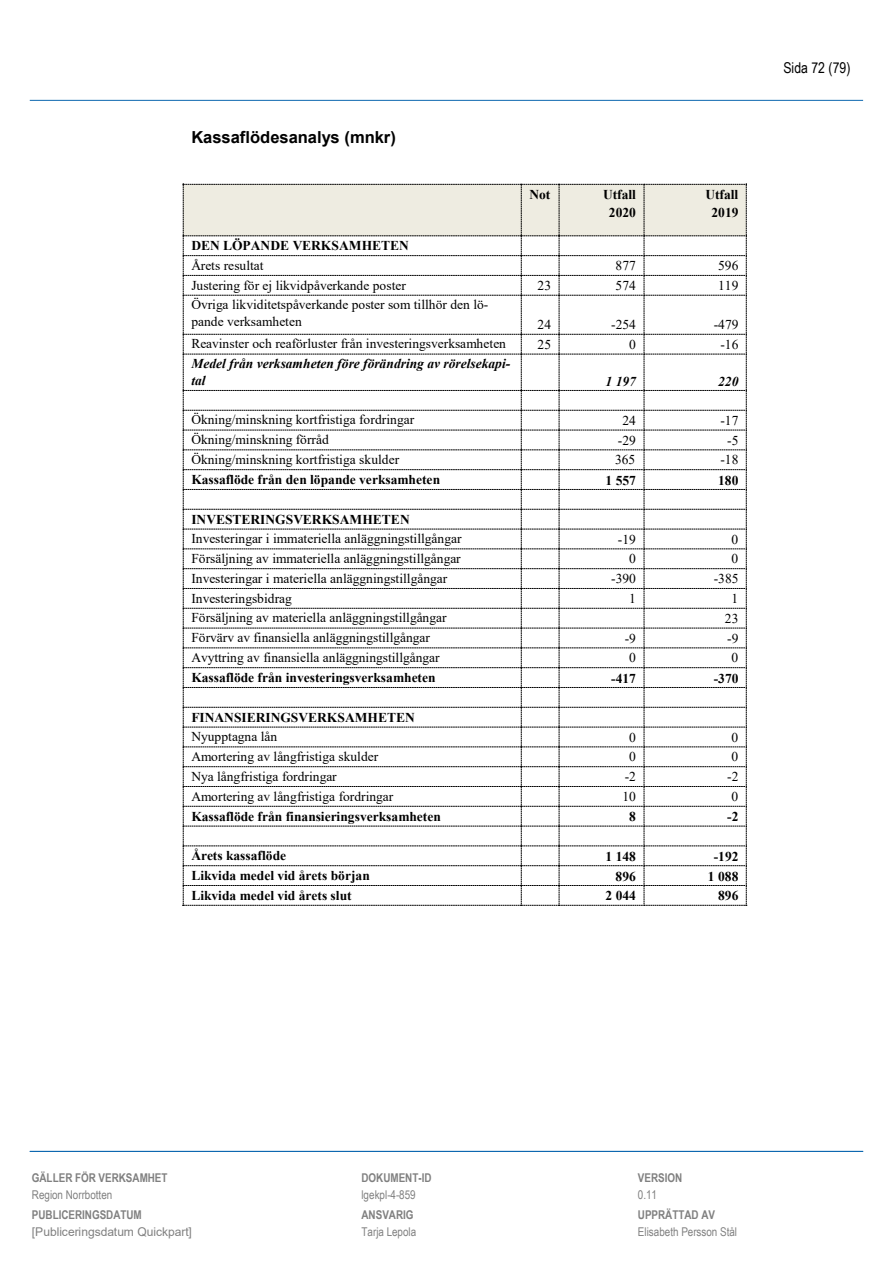
<style>
.page{position:relative;width:893px;height:1263px;background:#fff}
.page>*{position:absolute;margin:0;border:0;box-sizing:border-box;transform-origin:0 0}
.t1{font:700 16.5px "Arial";color:#000}
.t2{font:15px "Arial Narrow";color:#000}
.t3{font:13.5px/17px "Times New Roman";color:#000}
.t4{font:700 13.5px "Times New Roman";color:#000}
.t5{font:italic 700 13.5px/17px "Times New Roman";color:#000}
.t6{font:700 12px "Arial Narrow";color:#808080}
.t7{font:12px "Arial Narrow";letter-spacing:-.005em;color:#808080}
.t8{font:12px "Arial";letter-spacing:-.005em;color:#808080}
</style>
<div class="page">
<hr style="left:30px;top:100px;width:833px;height:1px;background:#0d68b0">
<hr style="left:30px;top:1151px;width:833px;height:1px;background:#0d68b0">
<svg style="left:183px;top:184px;width:564px;height:722px"></svg>
<h3 class="t1" style="left:191px;top:125px;width:206px">Kassaflödesanalys (mnkr)</h3>
<p class="t4" style="left:529px;top:184px;width:22px">Not</p>
<p class="t4" style="left:603px;top:184px;width:34px">Utfall</p>
<p class="t4" style="left:609px;top:203px;width:29px">2020</p>
<p class="t4" style="left:705px;top:184px;width:34px">Utfall</p>
<p class="t4" style="left:711px;top:203px;width:29px">2019</p>
<p class="t4" style="left:191px;top:236px;width:219px">DEN LÖPANDE VERKSAMHETEN</p>
<p class="t3" style="left:191px;top:256px;width:74px">Årets resultat</p>
<p class="t3" style="left:616px;top:257px;width:22px">877</p>
<p class="t3" style="left:718px;top:257px;width:22px">596</p>
<p class="t3" style="left:191px;top:276px;width:216px">Justering för ej likvidpåverkande poster</p>
<p class="t3" style="left:537px;top:277px;width:15px">23</p>
<p class="t3" style="left:616px;top:277px;width:22px">574</p>
<p class="t3" style="left:718px;top:277px;width:22px">119</p>
<p class="t3" style="left:191px;top:296px;width:299px">Övriga likviditetspåverkande poster som tillhör den lö&shy;pande verksamheten</p>
<p class="t3" style="left:537px;top:315px;width:15px">24</p>
<p class="t3" style="left:611px;top:315px;width:26px">-254</p>
<p class="t3" style="left:714px;top:315px;width:26px">-479</p>
<p class="t3" style="left:191px;top:335px;width:316px">Reavinster och reaförluster från investeringsverksamheten</p>
<p class="t3" style="left:537px;top:335px;width:15px">25</p>
<p class="t3" style="left:629px;top:335px;width:8px">0</p>
<p class="t3" style="left:720px;top:335px;width:20px">-16</p>
<p class="t5" style="left:191px;top:355px;width:320px">Medel från verksamheten före förändring av rörelsekapi&shy;tal</p>
<p class="t5" style="left:606px;top:372px;width:32px">1 197</p>
<p class="t5" style="left:718px;top:372px;width:22px">220</p>
<p class="t3" style="left:191px;top:411px;width:224px">Ökning/minskning kortfristiga fordringar</p>
<p class="t3" style="left:622px;top:411px;width:15px">24</p>
<p class="t3" style="left:720px;top:411px;width:20px">-17</p>
<p class="t3" style="left:191px;top:431px;width:139px">Ökning/minskning förråd</p>
<p class="t3" style="left:618px;top:431px;width:20px">-29</p>
<p class="t3" style="left:727px;top:431px;width:13px">-5</p>
<p class="t3" style="left:191px;top:450px;width:209px">Ökning/minskning kortfristiga skulder</p>
<p class="t3" style="left:615px;top:451px;width:22px">365</p>
<p class="t3" style="left:720px;top:451px;width:20px">-18</p>
<p class="t4" style="left:191px;top:470px;width:250px">Kassaflöde från den löpande verksamheten</p>
<p class="t4" style="left:606px;top:470px;width:32px">1 557</p>
<p class="t4" style="left:718px;top:470px;width:22px">180</p>
<p class="t4" style="left:191px;top:509px;width:220px">INVESTERINGSVERKSAMHETEN</p>
<p class="t3" style="left:191px;top:530px;width:272px">Investeringar i immateriella anläggningstillgångar</p>
<p class="t3" style="left:618px;top:530px;width:20px">-19</p>
<p class="t3" style="left:732px;top:530px;width:8px">0</p>
<p class="t3" style="left:191px;top:549px;width:271px">Försäljning av immateriella anläggningstillgångar</p>
<p class="t3" style="left:629px;top:550px;width:8px">0</p>
<p class="t3" style="left:732px;top:550px;width:8px">0</p>
<p class="t3" style="left:191px;top:569px;width:257px">Investeringar i materiella anläggningstillgångar</p>
<p class="t3" style="left:611px;top:570px;width:26px">-390</p>
<p class="t3" style="left:714px;top:570px;width:26px">-385</p>
<p class="t3" style="left:191px;top:589px;width:102px">Investeringsbidrag</p>
<p class="t3" style="left:629px;top:590px;width:8px">1</p>
<p class="t3" style="left:732px;top:590px;width:8px">1</p>
<p class="t3" style="left:191px;top:609px;width:257px">Försäljning av materiella anläggningstillgångar</p>
<p class="t3" style="left:725px;top:609px;width:15px">23</p>
<p class="t3" style="left:191px;top:629px;width:240px">Förvärv av finansiella anläggningstillgångar</p>
<p class="t3" style="left:625px;top:629px;width:13px">-9</p>
<p class="t3" style="left:727px;top:629px;width:13px">-9</p>
<p class="t3" style="left:191px;top:648px;width:250px">Avyttring av finansiella anläggningstillgångar</p>
<p class="t3" style="left:629px;top:649px;width:8px">0</p>
<p class="t3" style="left:732px;top:649px;width:8px">0</p>
<p class="t4" style="left:191px;top:668px;width:246px">Kassaflöde från investeringsverksamheten</p>
<p class="t4" style="left:611px;top:668px;width:26px">-417</p>
<p class="t4" style="left:714px;top:668px;width:26px">-370</p>
<p class="t4" style="left:191px;top:707px;width:225px">FINANSIERINGSVERKSAMHETEN</p>
<p class="t3" style="left:191px;top:728px;width:87px">Nyupptagna lån</p>
<p class="t3" style="left:629px;top:728px;width:8px">0</p>
<p class="t3" style="left:732px;top:728px;width:8px">0</p>
<p class="t3" style="left:191px;top:747px;width:189px">Amortering av långfristiga skulder</p>
<p class="t3" style="left:629px;top:748px;width:8px">0</p>
<p class="t3" style="left:732px;top:748px;width:8px">0</p>
<p class="t3" style="left:191px;top:767px;width:147px">Nya långfristiga fordringar</p>
<p class="t3" style="left:625px;top:768px;width:13px">-2</p>
<p class="t3" style="left:727px;top:768px;width:13px">-2</p>
<p class="t3" style="left:191px;top:787px;width:203px">Amortering av långfristiga fordringar</p>
<p class="t3" style="left:622px;top:788px;width:15px">10</p>
<p class="t3" style="left:732px;top:788px;width:8px">0</p>
<p class="t4" style="left:191px;top:806px;width:251px">Kassaflöde från finansieringsverksamheten</p>
<p class="t4" style="left:629px;top:807px;width:8px">8</p>
<p class="t4" style="left:727px;top:807px;width:13px">-2</p>
<p class="t4" style="left:191px;top:846px;width:96px">Årets kassaflöde</p>
<p class="t4" style="left:606px;top:847px;width:32px">1 148</p>
<p class="t4" style="left:714px;top:847px;width:26px">-192</p>
<p class="t4" style="left:191px;top:866px;width:180px">Likvida medel vid årets början</p>
<p class="t4" style="left:616px;top:866px;width:22px">896</p>
<p class="t4" style="left:708px;top:866px;width:32px">1 088</p>
<p class="t4" style="left:191px;top:886px;width:162px">Likvida medel vid årets slut</p>
<p class="t4" style="left:606px;top:886px;width:32px">2 044</p>
<p class="t4" style="left:718px;top:886px;width:22px">896</p>
<p class="t2" style="left:784px;top:56px;width:68px">Sida 72 (79)</p>
<p class="t6" style="left:32px;top:1169px;width:137px">GÄLLER FÖR VERKSAMHET</p>
<p class="t6" style="left:361px;top:1169px;width:72px">DOKUMENT-ID</p>
<p class="t6" style="left:638px;top:1169px;width:46px">VERSION</p>
<p class="t7" style="left:32px;top:1186px;width:82px">Region Norrbotten</p>
<p class="t7" style="left:361px;top:1186px;width:56px">lgekpl-4-859</p>
<p class="t7" style="left:638px;top:1186px;width:21px">0.11</p>
<p class="t6" style="left:32px;top:1205px;width:111px">PUBLICERINGSDATUM</p>
<p class="t6" style="left:361px;top:1205px;width:53px">ANSVARIG</p>
<p class="t6" style="left:638px;top:1205px;width:79px">UPPRÄTTAD AV</p>
<p class="t8" style="left:32px;top:1223px;width:162px">[Publiceringsdatum Quickpart]</p>
<p class="t7" style="left:361px;top:1222px;width:56px">Tarja Lepola</p>
<p class="t7" style="left:638px;top:1222px;width:101px">Elisabeth Persson Stål</p>
</div>
